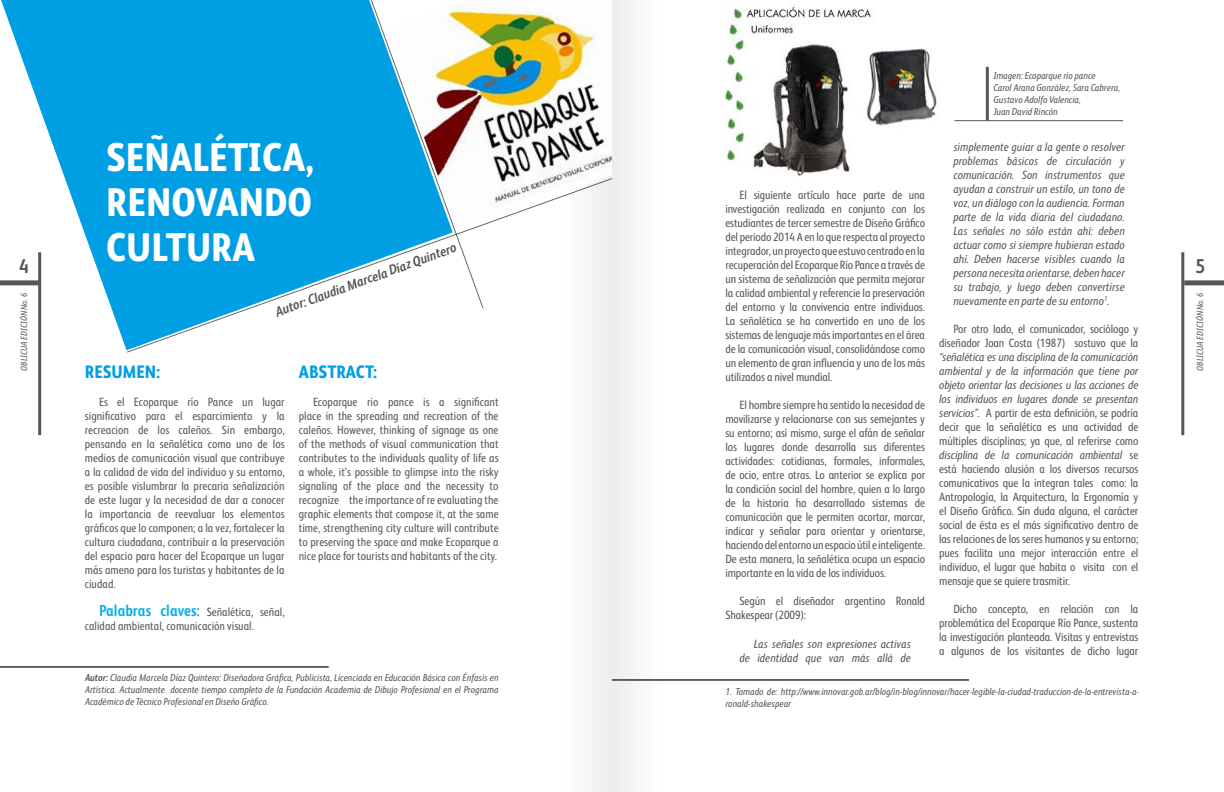
<style>
.page{position:relative;width:1224px;height:792px;background:#fff}
.page>*{position:absolute;margin:0;border:0;box-sizing:border-box;transform-origin:0 0}
.t1{font:800 40px/45px "FS Albert Pro Narrow";color:#fff;text-align:justify}
.t2{font:700 20px "FS Albert Pro Narrow";color:#575756}
.t3{font:800 18px "FS Albert Pro Narrow";color:#009fe3}
.t4{font:italic 700 14px "FS Albert Pro Narrow";color:#575756}
.t5{font:12px/14px "FS Albert Pro Narrow";letter-spacing:-.01em;color:#575756;text-align:justify}
.t6{font:italic 12px/14px "FS Albert Pro Narrow";color:#575756;text-align:right}
.t7{font:italic 10px/12px "FS Albert Pro Narrow";color:#575756}
.t8{font:italic 9px "FS Albert Pro Narrow";color:#575756}
.s1{font-style:italic}
.s2{font-weight:700;font-size:16px;color:#00b1eb}
.s3{font-weight:700}
</style>
<div class="page">
<hr style="left:38px;top:252px;width:3px;height:183px;background:#575756">
<hr style="left:1181px;top:252px;width:3px;height:183px;background:#575756">
<div style="left:1184px;top:280px;width:40px;height:5px;background:#575756"></div>
<div style="left:562px;top:0;width:50px;height:792px;background:#f6f6f6"></div>
<div style="left:612px;top:0;width:50px;height:792px;background:#f6f6f6"></div>
<svg style="left:1px;top:0;width:369px;height:350px;fill:#009fe3"></svg>
<hr style="left:0;top:666px;width:329px;height:1px;background:#575756">
<hr style="left:0;top:667px;width:329px;height:1px;background:#575756">
<svg style="left:126px;top:177px;width:487px;height:176px"></svg>
<svg style="left:370px;top:0;width:114px;height:309px"></svg>
<img style="left:385px;top:0;width:227px;height:230px">
<hr style="left:612px;top:679px;width:357px;height:1px;background:#575756">
<hr style="left:612px;top:680px;width:357px;height:1px;background:#575756">
<img style="left:725px;top:5px;width:215px;height:172px">
<hr style="left:954px;top:120px;width:169px;height:1px;background:#575756">
<hr style="left:986px;top:67px;width:3px;height:54px;background:#575756">
<p class="t7" style="left:994px;top:69px;width:128px">Imagen: Ecoparque rio pance<br>Carol Arana González, Sara Cabrera,<br>Gustavo Adolfo Valencia,<br>Juan David Rincón</p>
<h1 class="t1" style="left:106px;top:133px;width:209px">SEÑALÉTICA, RENOVANDO CULTURA</h1>
<p class="t6" style="left:953px;top:139px;width:173px;text-align:justify">simplemente guiar a la gente o resolver problemas básicos de circulación y comunicación. Son instrumentos que ayudan a construir un estilo, un tono de voz, un diálogo con la audiencia. Forman parte de la vida diaria del ciudadano.<br>Las señales no sólo están ahí: deben actuar como si siempre hubieran estado ahí. Deben hacerse visibles cuando la persona necesita orientarse, deben hacer su trabajo, y luego deben convertirse nuevamente en parte de su entorno<sup>1</sup>.</p>
<p class="t5" style="left:939px;top:321px;width:201px;text-align:right">Por otro lado, el comunicador, sociólogo y diseñador Joan Costa (1987) sostuvo que la</p>
<p class="t5" style="left:939px;top:349px;width:201px"><span class="s1">“señalética es una disciplina de la comunicación ambiental y de la información que tiene por objeto orientar las decisiones u las acciones de los individuos en lugares donde se presentan servicios”.</span> A partir de esta definición, se podría decir que la señalética es una actividad de múltiples disciplinas; ya que, al referirse como <span class="s1">disciplina de la comunicación ambiental</span> se está haciendo alusión a los diversos recursos comunicativos que la integran tales como: la Antropología, la Arquitectura, la Ergonomía y el Diseño Gráfico. Sin duda alguna, el carácter social de ésta es el más significativo dentro de las relaciones de los seres humanos y su entorno; pues facilita una mejor interacción entre el individuo, el lugar que habita o visita con el mensaje que se quiere trasmitir.</p>
<p class="t5" style="left:939px;top:602px;width:201px;text-indent:14px">Dicho concepto, en relación con la problemática del Ecoparque Río Pance, sustenta la investigación planteada. Visitas y entrevistas a algunos de los visitantes de dicho lugar</p>
<p class="t7" style="left:725px;top:685px;width:415px">1. Tomado de: http://www.innovar.gob.ar/blog/in-blog/innovar/hacer-legible-la-ciudad-traduccion-de-la-entrevista-a&shy;ronald-shakespear</p>
<p class="t5" style="left:725px;top:187px;width:201px;text-indent:14px">El siguiente artículo hace parte de una investigación realizada en conjunto con los estudiantes de tercer semestre de Diseño Gráfico del periodo 2014 A en lo que respecta al proyecto integrador, un proyecto que estuvo centrado en la recuperación del Ecoparque Río Pance a través de un sistema de señalización que permita mejorar la calidad ambiental y referencie la preservación del entorno y la convivencia entre individuos.<br>La señalética se ha convertido en uno de los sistemas de lenguaje más importantes en el área de la comunicación visual, consolidándose como un elemento de gran influencia y uno de los más utilizados a nivel mundial.</p>
<p class="t5" style="left:725px;top:397px;width:201px;text-indent:14px">El hombre siempre ha sentido la necesidad de movilizarse y relacionarse con sus semejantes y su entorno; así mismo, surge el afán de señalar los lugares donde desarrolla sus diferentes actividades: cotidianas, formales, informales, de ocio, entre otras. Lo anterior se explica por la condición social del hombre, quien a lo largo de la historia ha desarrollado sistemas de comunicación que le permiten acortar, marcar, indicar y señalar para orientar y orientarse, haciendo del entorno un espacio útil e inteligente.<br>De esta manera, la señalética ocupa un espacio importante en la vida de los individuos.</p>
<p class="t5" style="left:725px;top:594px;width:201px;text-indent:14px">Según el diseñador argentino Ronald<br>Shakespear (2009):</p>
<p class="t6" style="left:740px;top:636px;width:173px">Las señales son expresiones activas<br>de identidad que van más allá de</p>
<p class="t4" style="left:272px;top:303px;width:193px;rotate:-20deg">Autor: Claudia Marcela Díaz Quintero</p>
<h2 class="t2" style="left:19px;top:251px;width:11px">4</h2>
<h2 class="t2" style="left:1195px;top:251px;width:11px">5</h2>
<p class="t8" style="left:18px;top:371px;width:79px;rotate:-90deg">OBLICUA EDICIÓN No. 6</p>
<p class="t8" style="left:1194px;top:371px;width:79px;rotate:-90deg">OBLICUA EDICIÓN No. 6</p>
<h3 class="t3" style="left:85px;top:358px;width:77px">RESUMEN:</h3>
<p class="t5" style="left:85px;top:394px;width:201px;text-indent:14px">Es el Ecoparque río Pance un lugar significativo para el esparcimiento y la recreacion de los caleños. Sin embargo, pensando en la señalética como uno de los medios de comunicación visual que contribuye a la calidad de vida del individuo y su entorno, es posible vislumbrar la precaria señalización de este lugar y la necesidad de dar a conocer la importancia de reevaluar los elementos gráficos que lo componen; a la vez, fortalecer la cultura ciudadana, contribuir a la preservación del espacio para hacer del Ecoparque un lugar más ameno para los turistas y habitantes de la ciudad.</p>
<p class="t5" style="left:85px;top:604px;width:201px;text-indent:14px"><span class="s2">Palabras claves:</span> Señalética, señal, calidad ambiental, comunicación visual.</p>
<h3 class="t3" style="left:299px;top:358px;width:80px">ABSTRACT:</h3>
<p class="t5" style="left:299px;top:394px;width:201px;text-indent:14px">Ecoparque rio pance is a significant place in the spreading and recreation of the caleños. However, thinking of signage as one of the methods of visual communication that contributes to the individuals quality of life as a whole, it’s possible to glimpse into the risky signaling of the place and the necessity to recognize the importance of re evaluating the graphic elements that compose it, at the same time, strengthening city culture will contribute to preserving the space and make Ecoparque a nice place for tourists and habitants of the city.</p>
<p class="t7" style="left:85px;top:672px;width:415px;text-align:justify"><span class="s3">Autor:</span> Claudia Marcela Díaz Quintero: Diseñadora Gráfica, Publicista, Licenciada en Educación Básica con Énfasis en Artística. Actualmente docente tiempo completo de la Fundación Academia de Dibujo Profesional en el Programa Académico de Técnico Profesional en Diseño Gráfico.</p>
</div>
